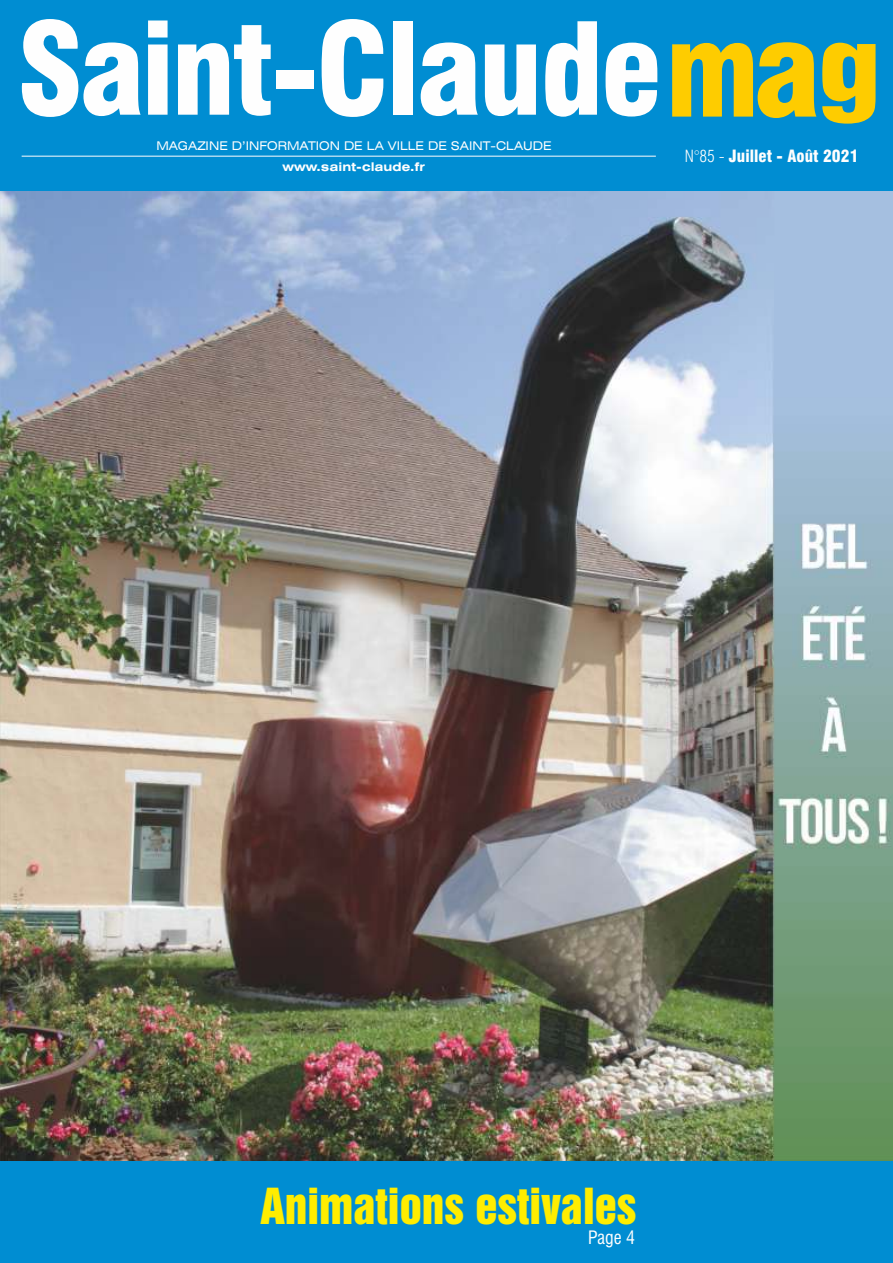
<style>
.page{position:relative;width:893px;height:1263px;background:#fff}
.page>*{position:absolute;margin:0;border:0;box-sizing:border-box;transform-origin:0 0}
.t1{font:900 condensed 124.2px "Swiss 721 BT";letter-spacing:-.025em;color:#fefefe}
.t2{font:45.3px "Swiss 921 BT Regular A";color:#ffed00}
.t3{font:condensed 18px "Swiss 721 BT";color:#fefefe}
.t4{font:900 condensed 16.5px "Swiss 721 BT";color:#fefefe}
.t5{font:expanded 12px "Swiss 721 BT";color:#fefefe}
.t6{font:700 expanded 12px "Swiss 721 BT";color:#fefefe}
.s1{font-size:127.95px;color:#fecc00}
.s2{font-size:105.45px;color:#fecc00}
.s3{font-weight:300}
</style>
<div class="page">
<img style="left:0;top:191px;width:893px;height:970px">
<div style="left:0;top:0;width:893px;height:191px;background:#008dd2"></div>
<hr style="left:22px;top:156px;width:634px;height:1px;background:#fefefe">
<div style="left:0;top:1161px;width:893px;height:102px;background:#008dd2"></div>
<h1 class="t1" style="left:17px;top:20px;width:867px">Saint-Claude<span class="s1">ma</span><span class="s2">g</span></h1>
<h3 class="t4" style="left:685px;top:150px;width:175px"><span class="s3">N°85 -</span> Juillet - Août 2021</h3>
<p class="t6" style="left:283px;top:162px;width:144px">www.saint-claude.fr</p>
<p class="t5" style="left:156px;top:141px;width:397px">MAGAZINE D’INFORMATION DE LA VILLE DE SAINT-CLAUDE</p>
<h2 class="t2" style="left:260px;top:1189px;width:378px">Animations estivales</h2>
<h3 class="t3" style="left:588px;top:1230px;width:48px">Page 4</h3>
</div>
